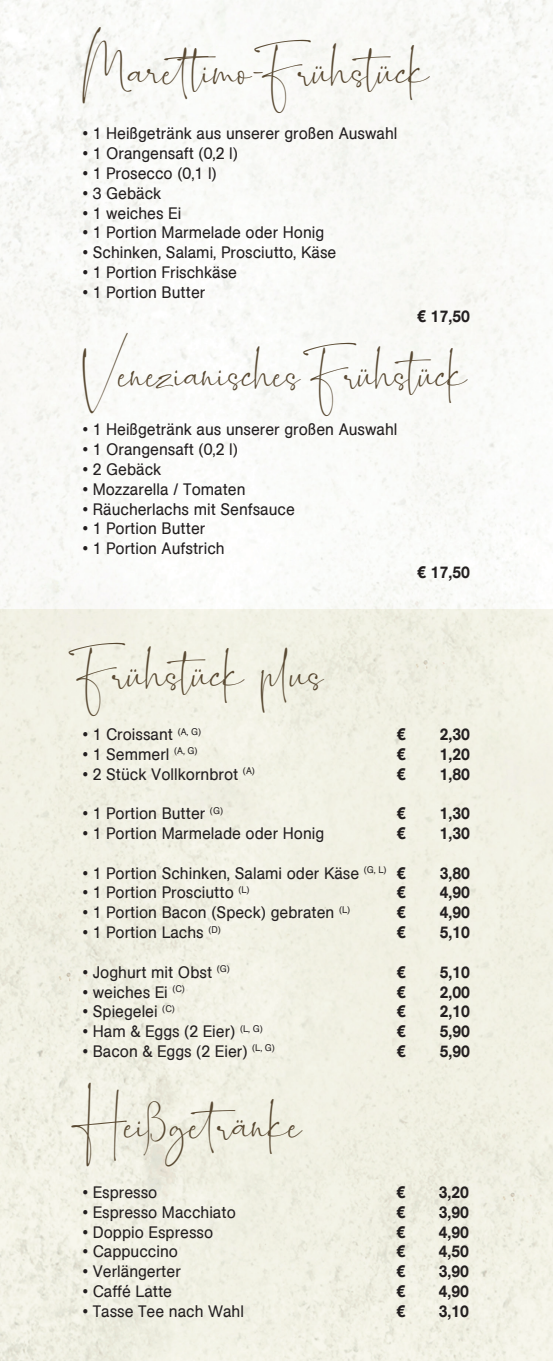
<style>
.page{position:relative;width:553px;height:1361px;background:#fff}
.page>*{position:absolute;margin:0;border:0;box-sizing:border-box;transform-origin:0 0}
.t1{font:24px "Romantically Free For Personal";color:#584831}
.t2{font:24px "Romantically Free For Personal";color:#584831;scale:.94 1}
.t3{font:16.5px "AG Buch BQ Regular 2";color:#231f20;scale:.95 1}
.t4{font:500 16.5px "AG Buch BQ";color:#231f20;scale:.95 1}
.t5{font:900 16.5px "Avenir";color:#231f20;scale:.95 1}
.s1{font-family:"Avenir";font-weight:900}
</style>
<div class="page">
<img style="left:0;top:0;width:553px;height:609px">
<div style="left:0;top:609px;width:553px;height:752px;background:#f1f1e3"></div>
<h1 class="t1" style="left:83px;top:58px;width:348px">Marettimo-Frühstück</h1>
<p class="t3" style="left:83px;top:124px;width:332px">• 1 Heißgetränk aus unserer großen Auswahl</p>
<p class="t3" style="left:83px;top:144px;width:165px">• 1 Orangensaft (0,2 l)</p>
<p class="t3" style="left:83px;top:164px;width:142px">• 1 Prosecco (0,1 l)</p>
<p class="t3" style="left:83px;top:184px;width:84px">• 3 Gebäck</p>
<p class="t3" style="left:83px;top:204px;width:105px">• 1 weiches Ei</p>
<p class="t3" style="left:83px;top:223px;width:255px">• 1 Portion Marmelade oder Honig</p>
<p class="t3" style="left:83px;top:243px;width:268px">• Schinken, Salami, Prosciutto, Käse</p>
<p class="t3" style="left:83px;top:263px;width:164px">• 1 Portion Frischkäse</p>
<p class="t3" style="left:83px;top:283px;width:130px">• 1 Portion Butter</p>
<p class="t4" style="left:417px;top:306px;width:57px"><span class="s1">€</span> 17,50</p>
<h1 class="t2" style="left:83px;top:360px;width:410px">Venezianisches Frühstück</h1>
<p class="t3" style="left:83px;top:420px;width:332px">• 1 Heißgetränk aus unserer großen Auswahl</p>
<p class="t3" style="left:83px;top:440px;width:165px">• 1 Orangensaft (0,2 l)</p>
<p class="t3" style="left:83px;top:460px;width:84px">• 2 Gebäck</p>
<p class="t3" style="left:83px;top:480px;width:173px">• Mozzarella / Tomaten</p>
<p class="t3" style="left:83px;top:499px;width:225px">• Räucherlachs mit Senfsauce</p>
<p class="t3" style="left:83px;top:519px;width:130px">• 1 Portion Butter</p>
<p class="t3" style="left:83px;top:539px;width:151px">• 1 Portion Aufstrich</p>
<p class="t4" style="left:417px;top:562px;width:57px"><span class="s1">€</span> 17,50</p>
<h1 class="t1" style="left:83px;top:660px;width:242px">Frühstück plus</h1>
<p class="t3" style="left:83px;top:725px;width:126px">• 1 Croissant <sup>(A,</sup> <sup>G)</sup></p>
<p class="t5" style="left:397px;top:720px;width:11px">€</p>
<p class="t4" style="left:440px;top:724px;width:33px">2,30</p>
<p class="t3" style="left:83px;top:745px;width:122px">• 1 Semmerl <sup>(A,</sup> <sup>G)</sup></p>
<p class="t5" style="left:397px;top:740px;width:11px">€</p>
<p class="t4" style="left:440px;top:744px;width:33px">1,20</p>
<p class="t3" style="left:83px;top:764px;width:183px">• 2 Stück Vollkornbrot <sup>(A)</sup></p>
<p class="t5" style="left:397px;top:760px;width:11px">€</p>
<p class="t4" style="left:440px;top:764px;width:33px">1,80</p>
<p class="t3" style="left:83px;top:804px;width:149px">• 1 Portion Butter <sup>(G)</sup></p>
<p class="t5" style="left:397px;top:799px;width:11px">€</p>
<p class="t4" style="left:439px;top:803px;width:33px">1,30</p>
<p class="t3" style="left:83px;top:824px;width:255px">• 1 Portion Marmelade oder Honig</p>
<p class="t5" style="left:397px;top:819px;width:11px">€</p>
<p class="t4" style="left:440px;top:823px;width:33px">1,30</p>
<p class="t3" style="left:83px;top:863px;width:342px">• 1 Portion Schinken, Salami oder Käse <sup>(G,</sup> <sup>L)</sup> <span class="s1">€</span></p>
<p class="t4" style="left:439px;top:863px;width:33px">3,80</p>
<p class="t3" style="left:83px;top:883px;width:177px">• 1 Portion Prosciutto <sup>(L)</sup></p>
<p class="t5" style="left:397px;top:878px;width:11px">€</p>
<p class="t4" style="left:440px;top:882px;width:33px">4,90</p>
<p class="t3" style="left:83px;top:903px;width:283px">• 1 Portion Bacon (Speck) gebraten <sup>(L)</sup></p>
<p class="t5" style="left:397px;top:898px;width:11px">€</p>
<p class="t4" style="left:439px;top:902px;width:33px">4,90</p>
<p class="t3" style="left:83px;top:923px;width:147px">• 1 Portion Lachs <sup>(D)</sup></p>
<p class="t5" style="left:397px;top:918px;width:11px">€</p>
<p class="t4" style="left:440px;top:922px;width:33px">5,10</p>
<p class="t3" style="left:83px;top:962px;width:156px">• Joghurt mit Obst <sup>(G)</sup></p>
<p class="t5" style="left:397px;top:958px;width:11px">€</p>
<p class="t4" style="left:439px;top:962px;width:33px">5,10</p>
<p class="t3" style="left:83px;top:982px;width:109px">• weiches Ei <sup>(C)</sup></p>
<p class="t5" style="left:397px;top:977px;width:11px">€</p>
<p class="t4" style="left:440px;top:981px;width:33px">2,00</p>
<p class="t3" style="left:83px;top:1002px;width:98px">• Spiegelei <sup>(C)</sup></p>
<p class="t5" style="left:397px;top:997px;width:11px">€</p>
<p class="t4" style="left:440px;top:1001px;width:33px">2,10</p>
<p class="t3" style="left:83px;top:1022px;width:191px">• Ham &amp; Eggs (2 Eier) <sup>(L,</sup> <sup>G)</sup></p>
<p class="t5" style="left:397px;top:1017px;width:11px">€</p>
<p class="t4" style="left:440px;top:1021px;width:33px">5,90</p>
<p class="t3" style="left:83px;top:1042px;width:204px">• Bacon &amp; Eggs (2 Eier) <sup>(L,</sup> <sup>G)</sup></p>
<p class="t5" style="left:397px;top:1037px;width:11px">€</p>
<p class="t4" style="left:440px;top:1041px;width:33px">5,90</p>
<h1 class="t1" style="left:83px;top:1111px;width:221px">Heißgetränke</h1>
<p class="t3" style="left:83px;top:1183px;width:80px">• Espresso</p>
<p class="t5" style="left:396px;top:1178px;width:11px">€</p>
<p class="t4" style="left:439px;top:1182px;width:33px">3,20</p>
<p class="t3" style="left:83px;top:1202px;width:162px">• Espresso Macchiato</p>
<p class="t5" style="left:396px;top:1198px;width:11px">€</p>
<p class="t4" style="left:439px;top:1202px;width:33px">3,90</p>
<p class="t3" style="left:83px;top:1222px;width:139px">• Doppio Espresso</p>
<p class="t5" style="left:396px;top:1217px;width:11px">€</p>
<p class="t4" style="left:439px;top:1221px;width:33px">4,90</p>
<p class="t3" style="left:83px;top:1242px;width:102px">• Cappuccino</p>
<p class="t5" style="left:396px;top:1237px;width:11px">€</p>
<p class="t4" style="left:439px;top:1241px;width:33px">4,50</p>
<p class="t3" style="left:83px;top:1262px;width:105px">• Verlängerter</p>
<p class="t5" style="left:396px;top:1257px;width:11px">€</p>
<p class="t4" style="left:439px;top:1261px;width:33px">3,90</p>
<p class="t3" style="left:83px;top:1282px;width:95px">• Caffé Latte</p>
<p class="t5" style="left:396px;top:1277px;width:11px">€</p>
<p class="t4" style="left:439px;top:1281px;width:33px">4,90</p>
<p class="t3" style="left:83px;top:1301px;width:171px">• Tasse Tee nach Wahl</p>
<p class="t5" style="left:396px;top:1297px;width:11px">€</p>
<p class="t4" style="left:439px;top:1301px;width:33px">3,10</p>
</div>
